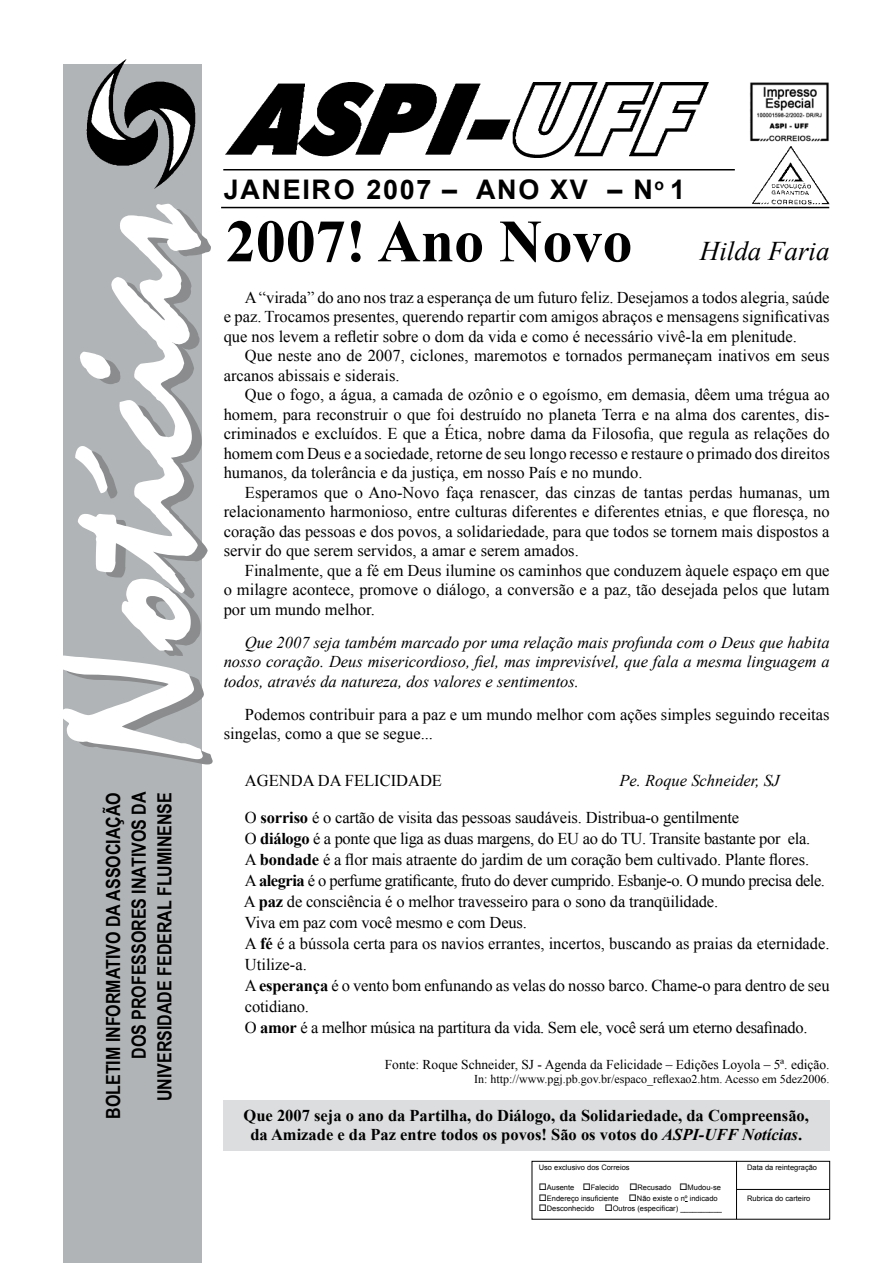
<style>
.page{position:relative;width:893px;height:1263px;background:#fff}
.page>*{position:absolute;margin:0;border:0;box-sizing:border-box;transform-origin:0 0}
.t1{font:187.5px "Mystical";color:#fff}
.t2{font:700 60px "Times New Roman";color:#000}
.t3{font:700 27px "Arial";letter-spacing:.06em;color:#000}
.t4{font:italic 27px "Times New Roman";color:#000}
.t5{font:700 19.5px/25.5px "Arial Narrow";color:#000;text-align:right}
.t6{font:16.5px/19.5px "Times New Roman";color:#000;text-align:justify}
.t7{font:italic 16.5px/19.5px "Times New Roman";color:#000;text-align:justify}
.t8{font:700 16.5px/19.5px "Times New Roman";color:#000;text-align:center}
.t9{font:13.5px "Times New Roman";color:#000}
.t10{font:12px "Times New Roman";color:#000}
.t11{font:7.5px "Arial";color:#000}
.s1{font-weight:700}
.s2{font-style:italic}
</style>
<div class="page">
<div style="left:63px;top:64px;width:138px;height:1199px;background:#b1b4b6"></div>
<hr style="left:223px;top:169px;width:512px;height:1px;background:#000">
<hr style="left:221px;top:207px;width:608px;height:1px;background:#000">
<div style="left:532px;top:1161px;width:298px;height:58px;border:1px solid #000"></div>
<hr style="left:736px;top:1189px;width:94px;height:1px;background:#000">
<hr style="left:736px;top:1161px;width:1px;height:58px;background:#000">
<img style="left:225px;top:82px;width:483px;height:75px">
<svg style="left:62px;top:202px;width:170px;height:564px"></svg>
<img style="left:752px;top:147px;width:77px;height:57px">
<img style="left:86px;top:60px;width:110px;height:129px">
<img style="left:749px;top:82px;width:80px;height:60px">
<div style="left:223px;top:1100px;width:607px;height:51px;background:#dcddde"></div>
<h1 class="t1" style="left:19px;top:756px;width:553px;rotate:-90deg">Notícias</h1>
<p class="t5" style="left:100px;top:1119px;width:328px;rotate:-90deg">BOLETIM INFORMATIVO DA ASSOCIAÇÃO<br>DOS PROFESSORES INATIVOS DA<br>UNIVERSIDADE FEDERAL FLUMINENSE</p>
<h3 class="t3" style="left:224px;top:171px;width:463px">JANEIRO 2007 – ANO XV – N <sup>O</sup> 1</h3>
<h2 class="t2" style="left:226px;top:200px;width:408px">2007! Ano Novo</h2>
<h3 class="t4" style="left:700px;top:232px;width:131px">Hilda Faria</h3>
<p class="t6" style="left:224px;top:287px;width:607px;text-indent:21px">A “virada” do ano nos traz a esperança de um futuro feliz. Desejamos a todos alegria, saúde e paz. Trocamos presentes, querendo repartir com amigos abraços e mensagens significativas que nos levem a refletir sobre o dom da vida e como é necessário vivê-la em plenitude.</p>
<p class="t6" style="left:224px;top:346px;width:607px;text-indent:21px">Que neste ano de 2007, ciclones, maremotos e tornados permaneçam inativos em seus arcanos abissais e siderais.</p>
<p class="t6" style="left:224px;top:385px;width:608px;text-indent:21px">Que o fogo, a água, a camada de ozônio e o egoísmo, em demasia, dêem uma trégua ao homem, para reconstruir o que foi destruído no planeta Terra e na alma dos carentes, dis&shy;criminados e excluídos. E que a Ética, nobre dama da Filosofia, que regula as relações do homem com Deus e a sociedade, retorne de seu longo recesso e restaure o primado dos direitos humanos, da tolerância e da justiça, em nosso País e no mundo.</p>
<p class="t6" style="left:224px;top:482px;width:608px;text-indent:21px">Esperamos que o Ano-Novo faça renascer, das cinzas de tantas perdas humanas, um relacionamento harmonioso, entre culturas diferentes e diferentes etnias, e que floresça, no coração das pessoas e dos povos, a solidariedade, para que todos se tornem mais dispostos a servir do que serem servidos, a amar e serem amados.</p>
<p class="t6" style="left:224px;top:560px;width:607px;text-indent:21px">Finalmente, que a fé em Deus ilumine os caminhos que conduzem àquele espaço em que o milagre acontece, promove o diálogo, a conversão e a paz, tão desejada pelos que lutam por um mundo melhor.</p>
<p class="t7" style="left:224px;top:632px;width:607px;text-indent:21px">Que 2007 seja também marcado por uma relação mais profunda com o Deus que habita nosso coração. Deus misericordioso, fiel, mas imprevisível, que fala a mesma linguagem a todos, através da natureza, dos valores e sentimentos.</p>
<p class="t6" style="left:224px;top:704px;width:607px;text-indent:21px">Podemos contribuir para a paz e um mundo melhor com ações simples seguindo receitas singelas, como a que se segue...</p>
<p class="t6" style="left:245px;top:770px;width:199px">AGENDA DA FELICIDADE</p>
<p class="t7" style="left:619px;top:770px;width:161px">Pe. Roque Schneider, SJ</p>
<p class="t6" style="left:244px;top:807px;width:587px;line-height:21px;text-align:left">O <span class="s1">sorriso</span> é o cartão de visita das pessoas saudáveis. Distribua-o gentilmente<br>O <span class="s1">diálogo</span> é a ponte que liga as duas margens, do EU ao do TU. Transite bastante por ela.<br>A <span class="s1">bondade</span> é a flor mais atraente do jardim de um coração bem cultivado. Plante flores.<br>A <span class="s1">alegria</span> é o perfume gratificante, fruto do dever cumprido. Esbanje-o. O mundo precisa dele.<br>A <span class="s1">paz</span> de consciência é o melhor travesseiro para o sono da tranqüilidade.<br>Viva em paz com você mesmo e com Deus.<br>A <span class="s1">fé</span> é a bússola certa para os navios errantes, incertos, buscando as praias da eternidade.<br>Utilize-a.<br>A <span class="s1">esperança</span> é o vento bom enfunando as velas do nosso barco. Chame-o para dentro de seu cotidiano.<br>O <span class="s1">amor</span> é a melhor música na partitura da vida. Sem ele, você será um eterno desafinado.</p>
<p class="t9" style="left:385px;top:1055px;width:446px">Fonte: Roque Schneider, SJ - Agenda da Felicidade – Edições Loyola – 5ª. edição.</p>
<p class="t10" style="left:474px;top:1071px;width:357px">In: http://www.pgj.pb.gov.br/espaco_reflexao2.htm. Acesso em 5dez2006.</p>
<p class="t8" style="left:244px;top:1105px;width:567px">Que 2007 seja o ano da Partilha, do Diálogo, da Solidariedade, da Compreensão, da Amizade e da Paz entre todos os povos! São os votos do <span class="s2">ASPI-UFF Notícias</span>.</p>
<p class="t11" style="left:539px;top:1162px;width:92px">Uso exclusivo dos Correios</p>
<p class="t11" style="left:747px;top:1162px;width:72px">Data da reintegração</p>
<p class="t11" style="left:539px;top:1182px;width:184px">□Ausente □Falecido □Recusado □Mudou-se</p>
<p class="t11" style="left:539px;top:1193px;width:180px">□Endereço insuficiente □Não existe o nº indicado</p>
<p class="t11" style="left:747px;top:1193px;width:65px">Rubrica do carteiro</p>
<p class="t11" style="left:539px;top:1204px;width:185px">□Desconhecido □Outros (especificar) __________</p>
</div>
